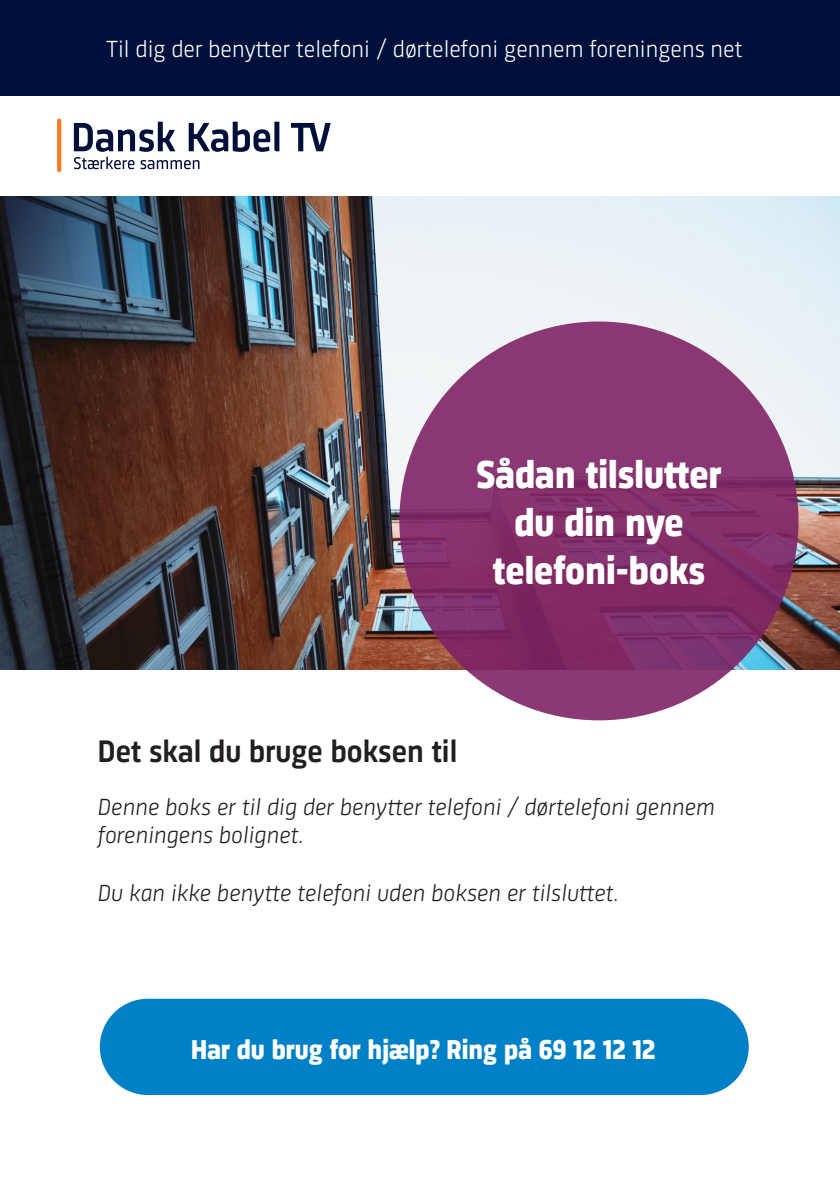
<style>
.page{position:relative;width:840px;height:1191px;background:#fff}
.page>*{position:absolute;margin:0;border:0;box-sizing:border-box;transform-origin:0 0}
.t1{font:700 40px "Sinews Sans Pro";color:#fff}
.t2{font:500 32px "Sinews Sans Pro";color:#231f20}
.t3{font:700 28px "Sinews Sans Pro";color:#fff}
.t4{font:italic 300 24px "Sinews Sans Pro";color:#231f20}
.t5{font:300 24px "Sinews Sans Pro";color:#fff}
</style>
<div class="page">
<img style="left:0;top:196px;width:839px;height:473px">
<svg style="left:74px;top:122px;width:205px;height:47px"></svg>
<svg style="left:291px;top:123px;width:39px;height:28px"></svg>
<svg style="left:57px;top:119px;width:4px;height:53px"></svg>
<div style="left:0;top:0;width:839px;height:95px;background:#00103b"></div>
<svg style="left:399px;top:321px;width:399px;height:399px;background:#84326d"></svg>
<div style="left:100px;top:998px;width:648px;height:97px;background:#0080c6;border-radius:48px"></div>
<p class="t5" style="left:106px;top:32px;width:637px">Til dig der benytter telefoni / dørtelefoni gennem foreningens net</p>
<p class="t1" style="left:476px;top:444px;width:246px">Sådan tilslutter</p>
<p class="t1" style="left:514px;top:492px;width:170px">du din nye</p>
<p class="t1" style="left:492px;top:540px;width:214px">telefoni-boks</p>
<p class="t2" style="left:98px;top:727px;width:361px">Det skal du bruge boksen til</p>
<p class="t4" style="left:98px;top:789px;width:618px">Denne boks er til dig der benytter telefoni / dørtelefoni gennem</p>
<p class="t4" style="left:98px;top:818px;width:208px">foreningens bolignet.</p>
<p class="t4" style="left:98px;top:876px;width:522px">Du kan ikke benytte telefoni uden boksen er tilsluttet.</p>
<p class="t3" style="left:191px;top:1027px;width:465px">Har du brug for hjælp? Ring på 69 12 12 12</p>
</div>
